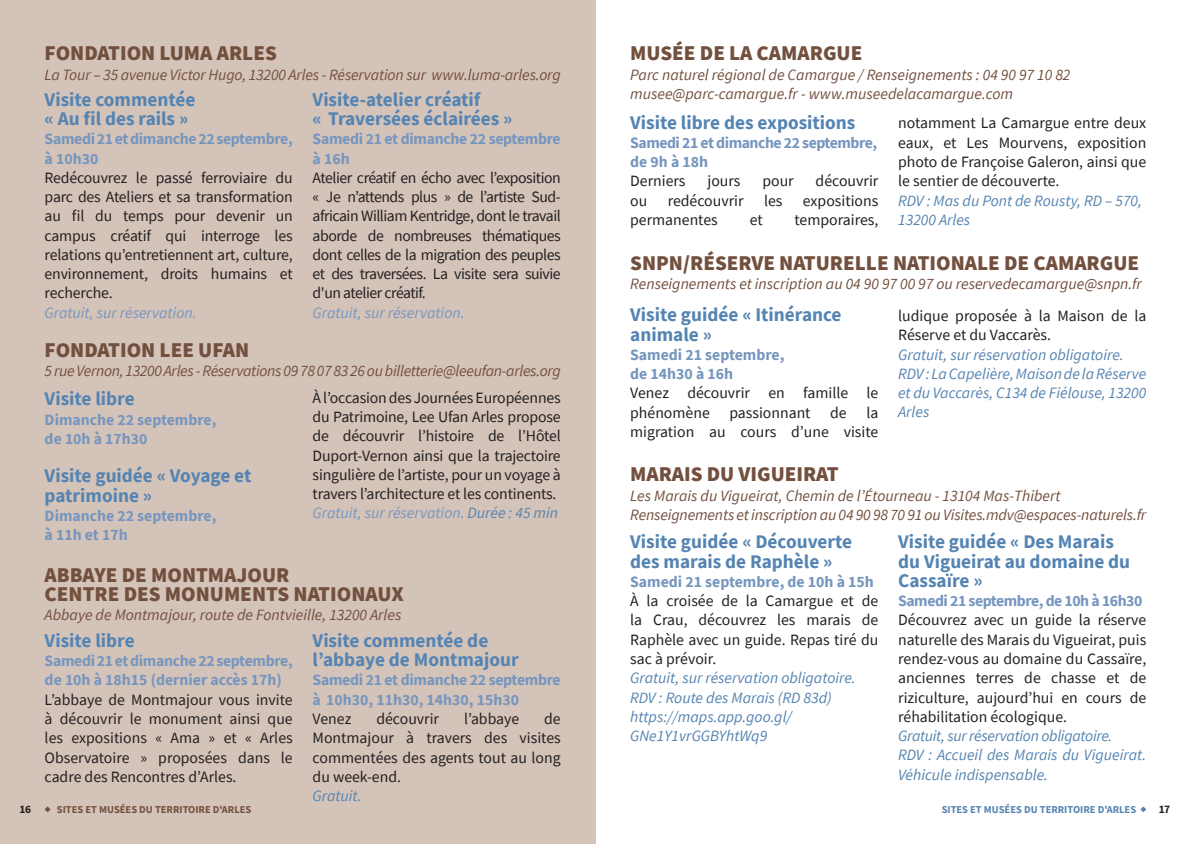
<style>
.page{position:relative;width:1191px;height:844px;background:#fff}
.page>*{position:absolute;margin:0;border:0;box-sizing:border-box;transform-origin:0 0}
.t1{font:900 21px/19.2px "Source Sans Pro";color:#73503e}
.t2{font:700 19.25px/19.2px "Source Sans Pro";color:#5584b2}
.t3{font:15.75px/19.2px "Source Sans Pro";letter-spacing:-.005em;color:#231f20;text-align:justify}
.t4{font:italic 15.75px/19.2px "Source Sans Pro";letter-spacing:-.005em;color:#73503e}
.t5{font:italic 15.75px/19.2px "Source Sans Pro";color:#5584b2}
.t6{font:700 15.75px/19.2px "Source Sans Pro";letter-spacing:-.02em;color:#7696bf}
.t7{font:700 15.75px/19.2px "Source Sans Pro";color:#7696bf}
.t8{font:italic 15.75px "Source Sans Pro";color:#7696bf}
.t9{font:700 11.38px "Source Sans Pro";color:#231f20}
.t10{font:700 10.5px "Source Sans Pro";color:#73503e}
.t11{font:700 10.5px "Source Sans Pro";color:#5584b2}
.s1{font-style:italic;color:#7696bf}
.s2{font-style:italic;color:#5584b2}
</style>
<div class="page">
<div style="left:0;top:0;width:595px;height:843px;background:#d4c3b8"></div>
<svg style="left:1140px;top:806px;width:6px;height:6px"></svg>
<svg style="left:45px;top:806px;width:6px;height:6px"></svg>
<h1 class="t1" style="left:45px;top:43px;width:234px">FONDATION LUMA ARLES</h1>
<p class="t4" style="left:45px;top:65px;width:517px">La Tour – 35 avenue Victor Hugo, 13200 Arles - Réservation sur www.luma-arles.org</p>
<p class="t2" style="left:45px;top:89px;width:152px">Visite commentée « Au fil des rails »</p>
<p class="t6" style="left:45px;top:129px;width:250px">Samedi 21 et dimanche 22 septembre, à 10h30</p>
<p class="t3" style="left:45px;top:168px;width:250px">Redécouvrez le passé ferroviaire du parc des Ateliers et sa transformation au fil du temps pour devenir un campus créatif qui interroge les relations qu’entretiennent art, culture, environnement, droits humains et recherche.</p>
<p class="t8" style="left:45px;top:303px;width:153px">Gratuit, sur réservation.</p>
<p class="t2" style="left:313px;top:89px;width:201px">Visite-atelier créatif<br>« Traversées éclairées »</p>
<p class="t6" style="left:313px;top:129px;width:250px">Samedi 21 et dimanche 22 septembre à 16h</p>
<p class="t3" style="left:313px;top:168px;width:250px">Atelier créatif en écho avec l’exposition « Je n’attends plus » de l’artiste Sud&shy;africain William Kentridge, dont le travail aborde de nombreuses thématiques dont celles de la migration des peuples et des traversées. La visite sera suivie d'un atelier créatif.</p>
<p class="t8" style="left:313px;top:303px;width:153px">Gratuit, sur réservation.</p>
<h1 class="t1" style="left:45px;top:339px;width:206px">FONDATION LEE UFAN</h1>
<p class="t4" style="left:45px;top:361px;width:517px">5 rue Vernon, 13200 Arles - Réservations 09 78 07 83 26 ou billetterie@leeufan-arles.org</p>
<p class="t2" style="left:45px;top:389px;width:91px">Visite libre</p>
<p class="t7" style="left:45px;top:409px;width:173px">Dimanche 22 septembre, de 10h à 17h30</p>
<p class="t2" style="left:45px;top:466px;width:208px">Visite guidée « Voyage et patrimoine »</p>
<p class="t7" style="left:45px;top:505px;width:173px">Dimanche 22 septembre, à 11h et 17h</p>
<p class="t3" style="left:313px;top:388px;width:250px;text-align:left">À l’occasion des Journées Européennes du Patrimoine, Lee Ufan Arles propose de découvrir l’histoire de l’Hôtel Duport-Vernon ainsi que la trajectoire singulière de l’artiste, pour un voyage à travers l’architecture et les continents.<br><span class="s1">Gratuit, sur réservation.</span> <span class="s2">Durée : 45 min</span></p>
<h1 class="t1" style="left:45px;top:564px;width:360px">ABBAYE DE MONTMAJOUR<br>CENTRE DES MONUMENTS NATIONAUX</h1>
<p class="t4" style="left:45px;top:605px;width:358px">Abbaye de Montmajour, route de Fontvieille, 13200 Arles</p>
<p class="t2" style="left:45px;top:630px;width:91px">Visite libre</p>
<p class="t6" style="left:45px;top:651px;width:250px">Samedi 21 et dimanche 22 septembre, de 10h à 18h15 (dernier accès 17h)</p>
<p class="t3" style="left:45px;top:689px;width:250px">L’abbaye de Montmajour vous invite à découvrir le monument ainsi que les expositions « Ama » et « Arles Observatoire » proposées dans le cadre des Rencontres d’Arles.</p>
<p class="t2" style="left:313px;top:630px;width:208px">Visite commentée de l’abbaye de Montmajour</p>
<p class="t6" style="left:313px;top:670px;width:250px">Samedi 21 et dimanche 22 septembre à 10h30, 11h30, 14h30, 15h30</p>
<p class="t3" style="left:313px;top:708px;width:40px">Venez</p>
<p class="t3" style="left:376px;top:708px;width:64px">découvrir</p>
<p class="t3" style="left:464px;top:708px;width:57px">l’abbaye</p>
<p class="t3" style="left:313px;top:708px;width:250px;text-indent:231px">de Montmajour à travers des visites commentées des agents tout au long du week-end.</p>
<p class="t5" style="left:313px;top:786px;width:51px">Gratuit.</p>
<h1 class="t1" style="left:630px;top:43px;width:234px">MUSÉE DE LA CAMARGUE</h1>
<p class="t4" style="left:630px;top:65px;width:442px">Parc naturel régional de Camargue / Renseignements : 04 90 97 10 82 musee@parc-camargue.fr - www.museedelacamargue.com</p>
<p class="t2" style="left:630px;top:112px;width:227px">Visite libre des expositions</p>
<p class="t6" style="left:630px;top:133px;width:248px">Samedi 21 et dimanche 22 septembre, de 9h à 18h</p>
<p class="t3" style="left:630px;top:171px;width:57px">Derniers</p>
<p class="t3" style="left:707px;top:171px;width:34px">jours</p>
<p class="t3" style="left:762px;top:171px;width:33px">pour</p>
<p class="t3" style="left:815px;top:171px;width:64px">découvrir</p>
<p class="t3" style="left:630px;top:191px;width:19px">ou</p>
<p class="t3" style="left:668px;top:191px;width:77px">redécouvrir</p>
<p class="t3" style="left:764px;top:191px;width:20px">les</p>
<p class="t3" style="left:803px;top:191px;width:77px">expositions</p>
<p class="t3" style="left:630px;top:210px;width:89px">permanentes</p>
<p class="t3" style="left:749px;top:210px;width:14px">et</p>
<p class="t3" style="left:794px;top:210px;width:85px">temporaires,</p>
<p class="t3" style="left:898px;top:113px;width:250px">notamment La Camargue entre deux eaux, et Les Mourvens, exposition photo de Françoise Galeron, ainsi que le sentier de découverte.</p>
<p class="t5" style="left:898px;top:190px;width:245px">RDV : Mas du Pont de Rousty, RD – 570,<br>13200 Arles</p>
<h1 class="t1" style="left:630px;top:253px;width:510px">SNPN/RÉSERVE NATURELLE NATIONALE DE CAMARGUE</h1>
<p class="t4" style="left:630px;top:274px;width:513px">Renseignements et inscription au 04 90 97 00 97 ou reservedecamargue@snpn.fr</p>
<p class="t2" style="left:630px;top:305px;width:213px">Visite guidée « Itinérance animale »</p>
<p class="t7" style="left:630px;top:344px;width:156px">Samedi 21 septembre, de 14h30 à 16h</p>
<p class="t3" style="left:630px;top:383px;width:250px">Venez découvrir en famille le phénomène passionnant de la migration au cours d’une visite</p>
<p class="t3" style="left:898px;top:306px;width:250px">ludique proposée à la Maison de la<br>Réserve et du Vaccarès.</p>
<p class="t5" style="left:898px;top:344px;width:250px">Gratuit, sur réservation obligatoire.<br>RDV : La Capelière, Maison de la Réserve et du Vaccarès, C134 de Fiélouse, 13200<br>Arles</p>
<h1 class="t1" style="left:630px;top:464px;width:210px">MARAIS DU VIGUEIRAT</h1>
<p class="t4" style="left:630px;top:485px;width:517px">Les Marais du Vigueirat, Chemin de l’Étourneau - 13104 Mas-Thibert<br>Renseignements et inscription au 04 90 98 70 91 ou Visites.mdv@espaces-naturels.fr</p>
<p class="t2" style="left:630px;top:532px;width:223px">Visite guidée « Découverte des marais de Raphèle »</p>
<p class="t7" style="left:630px;top:571px;width:245px">Samedi 21 septembre, de 10h à 15h</p>
<p class="t3" style="left:630px;top:591px;width:250px">À la croisée de la Camargue et de la Crau, découvrez les marais de Raphèle avec un guide. Repas tiré du sac à prévoir.</p>
<p class="t5" style="left:630px;top:668px;width:227px">Gratuit, sur réservation obligatoire.<br>RDV : Route des Marais (RD 83d) https://maps.app.goo.gl/<br>GNe1Y1vrGGBYhtWq9</p>
<p class="t2" style="left:898px;top:532px;width:233px">Visite guidée « Des Marais du Vigueirat au domaine du<br>Cassaïre »</p>
<p class="t6" style="left:898px;top:591px;width:246px">Samedi 21 septembre, de 10h à 16h30</p>
<p class="t3" style="left:898px;top:610px;width:250px">Découvrez avec un guide la réserve naturelle des Marais du Vigueirat, puis rendez-vous au domaine du Cassaïre, anciennes terres de chasse et de riziculture, aujourd’hui en cours de réhabilitation écologique.</p>
<p class="t5" style="left:898px;top:726px;width:250px">Gratuit, sur réservation obligatoire.<br>RDV : Accueil des Marais du Vigueirat.<br>Véhicule indispensable.</p>
<p class="t9" style="left:20px;top:801px;width:13px">16</p>
<p class="t10" style="left:57px;top:801px;width:196px">SITES ET MUSÉES DU TERRITOIRE D'ARLES</p>
<p class="t11" style="left:941px;top:801px;width:196px">SITES ET MUSÉES DU TERRITOIRE D'ARLES</p>
<p class="t9" style="left:1158px;top:801px;width:13px">17</p>
</div>
